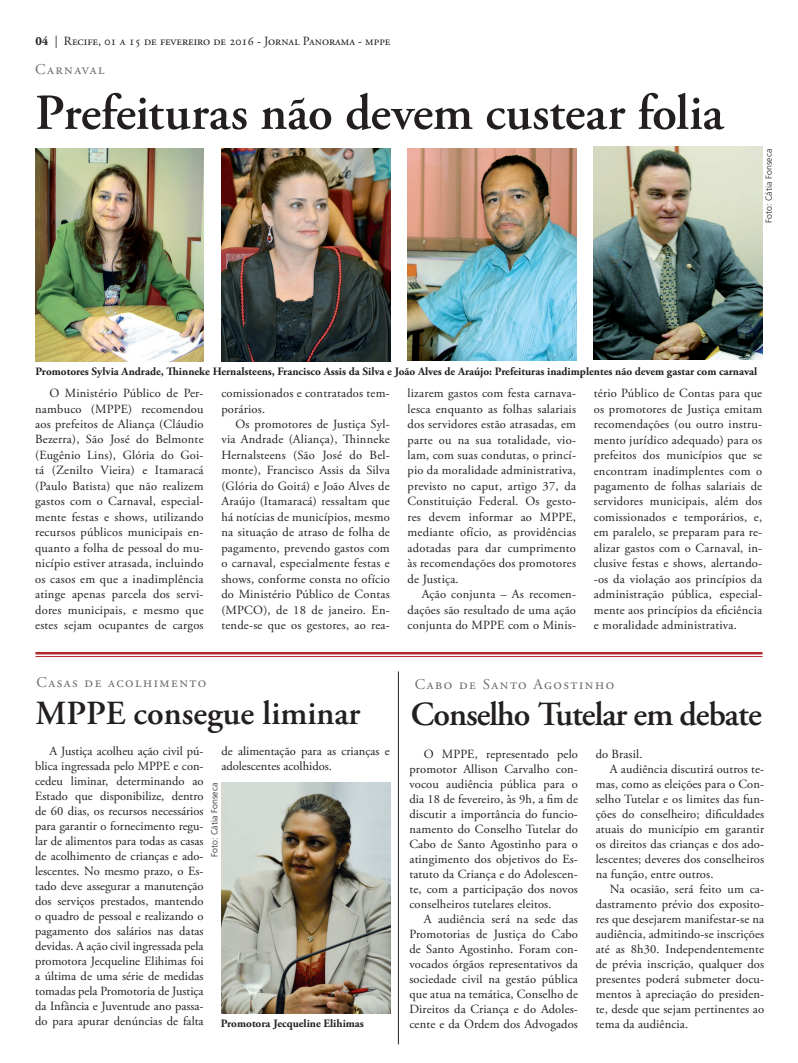
<style>
.page{position:relative;width:798px;height:1063px;background:#fff}
.page>*{position:absolute;margin:0;border:0;box-sizing:border-box;transform-origin:0 0}
.t1{font:600 50.38px "Adobe Garamond Pro";letter-spacing:-.005em;color:#231f20}
.t2{font:600 33.75px "Adobe Garamond Pro";letter-spacing:-.03em;color:#231f20}
.t3{font:600 33.75px "Adobe Garamond Pro";color:#231f20}
.t4{font:15px "Adobe Garamond Pro";letter-spacing:.1em;color:#6c6d70}
.t5{font:12.5px/15.5px "Adobe Garamond Pro";letter-spacing:.01em;color:#231f20;text-align:justify}
.t6{font:700 11.25px "Adobe Garamond Pro";color:#231f20}
.t7{font:300 8.75px "Frutiger LT Pro";letter-spacing:.01em;color:#231f20}
.s1{font-weight:700}
</style>
<div class="page">
<hr style="left:398px;top:671px;width:1px;height:373px;background:#231f20">
<img style="left:222px;top:783px;width:168px;height:230px">
<hr style="left:35px;top:652px;width:727px;height:2px;background:#b7282e">
<hr style="left:35px;top:656px;width:727px;height:1px;background:#b7282e">
<img style="left:35px;top:149px;width:169px;height:212px">
<img style="left:221px;top:149px;width:169px;height:212px">
<img style="left:407px;top:148px;width:169px;height:213px">
<img style="left:593px;top:147px;width:169px;height:212px">
<p class="t5" style="left:35px;top:33px;width:356px"><span class="s1">04</span> | Recife, 01 a 15 de fevereiro de 2016 - Jornal Panorama - mppe</p>
<p class="t4" style="left:35px;top:60px;width:71px">Carnaval</p>
<h1 class="t1" style="left:35px;top:84px;width:689px">Prefeituras não devem custear folia</h1>
<p class="t7" style="left:763px;top:223px;width:76px;rotate:-90deg">Foto: Cátia Fonseca</p>
<p class="t6" style="left:35px;top:365px;width:723px">Promotores Sylvia Andrade, Thinneke Hernalsteens, Francisco Assis da Silva e João Alves de Araújo: Prefeituras inadimplentes não devem gastar com carnaval</p>
<p class="t5" style="left:35px;top:386px;width:170px;text-indent:14px">O Ministério Público de Per&shy;nambuco (MPPE) recomendou aos prefeitos de Aliança (Cláudio Bezerra), São José do Belmonte (Eugênio Lins), Glória do Goi&shy;tá (Zenilto Vieira) e Itamaracá (Paulo Batista) que não realizem gastos com o Carnaval, especial&shy;mente festas e shows, utilizando recursos públicos municipais en&shy;quanto a folha de pessoal do mu&shy;nicípio estiver atrasada, incluindo os casos em que a inadimplência atinge apenas parcela dos servi&shy;dores municipais, e mesmo que estes sejam ocupantes de cargos</p>
<p class="t5" style="left:221px;top:386px;width:170px">comissionados e contratados tem&shy;porários.</p>
<p class="t5" style="left:221px;top:417px;width:170px;text-indent:14px">Os promotores de Justiça Syl&shy;via Andrade (Aliança), Thinneke Hernalsteens (São José do Bel&shy;monte), Francisco Assis da Silva (Glória do Goitá) e João Alves de Araújo (Itamaracá) ressaltam que há notícias de municípios, mesmo na situação de atraso de folha de pagamento, prevendo gastos com o carnaval, especialmente festas e shows, conforme consta no ofício do Ministério Público de Contas (MPCO), de 18 de janeiro. En&shy;tende-se que os gestores, ao rea-</p>
<p class="t5" style="left:407px;top:386px;width:170px">lizarem gastos com festa carnava&shy;lesca enquanto as folhas salariais dos servidores estão atrasadas, em parte ou na sua totalidade, vio&shy;lam, com suas condutas, o princí&shy;pio da moralidade administrativa, previsto no caput, artigo 37, da Constituição Federal. Os gesto&shy;res devem informar ao MPPE, mediante ofício, as providências adotadas para dar cumprimento às recomendações dos promotores de Justiça.</p>
<p class="t5" style="left:407px;top:587px;width:170px;text-indent:14px">Ação conjunta – As recomen&shy;dações são resultado de uma ação conjunta do MPPE com o Minis-</p>
<p class="t5" style="left:593px;top:386px;width:170px">tério Público de Contas para que os promotores de Justiça emitam recomendações (ou outro instru&shy;mento jurídico adequado) para os prefeitos dos municípios que se encontram inadimplentes com o pagamento de folhas salariais de servidores municipais, além dos comissionados e temporários, e, em paralelo, se preparam para re&shy;alizar gastos com o Carnaval, in&shy;clusive festas e shows, alertando--os da violação aos princípios da administração pública, especial&shy;mente aos princípios da eficiência e moralidade administrativa.</p>
<p class="t4" style="left:36px;top:674px;width:171px">Casas de acolhimento</p>
<h2 class="t3" style="left:35px;top:694px;width:326px">MPPE consegue liminar</h2>
<p class="t5" style="left:35px;top:744px;width:170px;line-height:15px;text-indent:14px">A Justiça acolheu ação civil pú&shy;blica ingressada pelo MPPE e con&shy;cedeu liminar, determinando ao Estado que disponibilize, dentro de 60 dias, os recursos necessários para garantir o fornecimento regu&shy;lar de alimentos para todas as casas de acolhimento de crianças e ado&shy;lescentes. No mesmo prazo, o Es&shy;tado deve assegurar a manutenção dos serviços prestados, mantendo o quadro de pessoal e realizando o pagamento dos salários nas datas devidas. A ação civil ingressada pela promotora Jecqueline Elihimas foi a última de uma série de medidas tomadas pela Promotoria de Justiça da Infância e Juventude ano passa&shy;do para apurar denúncias de falta</p>
<p class="t5" style="left:221px;top:744px;width:170px;line-height:15px">de alimentação para as crianças e adolescentes acolhidos.</p>
<p class="t7" style="left:209px;top:857px;width:76px;rotate:-90deg">Foto: Cátia Fonseca</p>
<p class="t6" style="left:221px;top:1016px;width:145px">Promotora Jecqueline Elihimas</p>
<p class="t4" style="left:414px;top:675px;width:201px">Cabo de Santo Agostinho</p>
<h2 class="t2" style="left:411px;top:695px;width:352px">Conselho Tutelar em debate</h2>
<p class="t5" style="left:409px;top:747px;width:170px;line-height:15px;text-indent:14px">O MPPE, representado pelo promotor Allison Carvalho con&shy;vocou audiência pública para o dia 18 de fevereiro, às 9h, a fim de discutir a importância do funcio&shy;namento do Conselho Tutelar do Cabo de Santo Agostinho para o atingimento dos objetivos do Es&shy;tatuto da Criança e do Adolescen&shy;te, com a participação dos novos conselheiros tutelares eleitos.</p>
<p class="t5" style="left:409px;top:912px;width:170px;line-height:15px;text-indent:14px">A audiência será na sede das Promotorias de Justiça do Cabo de Santo Agostinho. Foram con&shy;vocados órgãos representativos da sociedade civil na gestão pública que atua na temática, Conselho de Direitos da Criança e do Adoles&shy;cente e da Ordem dos Advogados</p>
<p class="t5" style="left:595px;top:746px;width:48px">do Brasil.</p>
<p class="t5" style="left:609px;top:761px;width:156px">A audiência discutirá outros te-</p>
<p class="t5" style="left:595px;top:776px;width:170px">mas, como as eleições para o Con-</p>
<p class="t5" style="left:595px;top:791px;width:170px">selho Tutelar e os limites das fun-</p>
<p class="t5" style="left:595px;top:806px;width:170px">ções do conselheiro; dificuldades</p>
<p class="t5" style="left:595px;top:821px;width:170px">atuais do município em garantir</p>
<p class="t5" style="left:595px;top:836px;width:170px">os direitos das crianças e dos ado-</p>
<p class="t5" style="left:595px;top:851px;width:170px">lescentes; deveres dos conselheiros</p>
<p class="t5" style="left:595px;top:866px;width:119px">na função, entre outros.</p>
<p class="t5" style="left:609px;top:881px;width:156px">Na ocasião, será feito um ca-</p>
<p class="t5" style="left:595px;top:896px;width:170px">dastramento prévio dos exposito-</p>
<p class="t5" style="left:595px;top:911px;width:170px">res que desejarem manifestar-se na</p>
<p class="t5" style="left:595px;top:926px;width:170px">audiência, admitindo-se inscrições</p>
<p class="t5" style="left:595px;top:941px;width:170px">até as 8h30. Independentemente</p>
<p class="t5" style="left:595px;top:956px;width:170px">de prévia inscrição, qualquer dos</p>
<p class="t5" style="left:595px;top:971px;width:170px">presentes poderá submeter docu-</p>
<p class="t5" style="left:595px;top:986px;width:170px">mentos à apreciação do presiden-</p>
<p class="t5" style="left:595px;top:1001px;width:170px">te, desde que sejam pertinentes ao</p>
<p class="t5" style="left:595px;top:1016px;width:94px">tema da audiência.</p>
</div>
